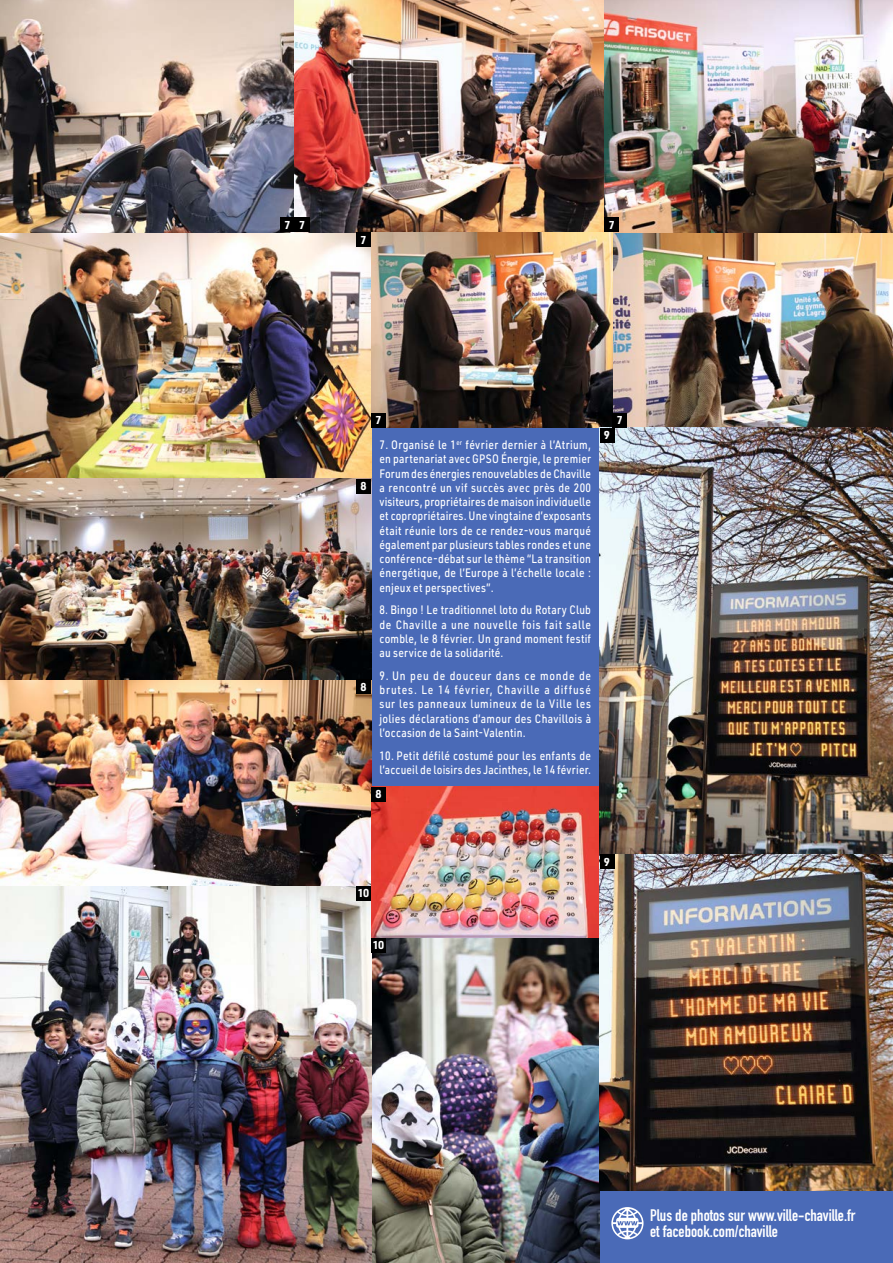
<style>
.page{position:relative;width:893px;height:1263px;background:#fff}
.page>*{position:absolute;margin:0;border:0;box-sizing:border-box;transform-origin:0 0}
.t1{font:16.5px/16.5px "DIN Engschrift LT Pro";color:#fff}
.t2{font:500 12px/14.2px "URWDIN";letter-spacing:.025em;color:#fff;text-align:justify;scale:.85 1}
.t3{font:700 11.25px "URWDIN";color:#fff}
</style>
<div class="page">
<div style="left:600px;top:1191px;width:293px;height:72px;background:#4a6ab7"></div>
<svg style="left:611px;top:1207px;width:32px;height:32px"></svg>
<img style="left:0;top:0;width:893px;height:232px">
<div style="left:371px;top:428px;width:229px;height:359px;background:#4a6ab7"></div>
<img style="left:0;top:232px;width:371px;height:1031px">
<img style="left:371px;top:232px;width:522px;height:196px">
<img style="left:371px;top:787px;width:229px;height:476px">
<img style="left:600px;top:428px;width:293px;height:763px">
<div style="left:280px;top:217px;width:15px;height:15px;background:#000"></div>
<div style="left:604px;top:217px;width:15px;height:15px;background:#000"></div>
<div style="left:295px;top:217px;width:15px;height:15px;background:#000"></div>
<div style="left:356px;top:232px;width:15px;height:15px;background:#000"></div>
<div style="left:612px;top:413px;width:15px;height:15px;background:#000"></div>
<div style="left:371px;top:413px;width:15px;height:15px;background:#000"></div>
<div style="left:356px;top:479px;width:15px;height:14px;background:#000"></div>
<div style="left:356px;top:679px;width:15px;height:15px;background:#000"></div>
<div style="left:600px;top:428px;width:14px;height:15px;background:#000"></div>
<div style="left:600px;top:854px;width:14px;height:15px;background:#000"></div>
<div style="left:356px;top:886px;width:15px;height:14px;background:#000"></div>
<div style="left:371px;top:938px;width:15px;height:15px;background:#000"></div>
<div style="left:371px;top:787px;width:15px;height:14px;background:#000"></div>
<p class="t3" style="left:284px;top:217px;width:22px">7 7</p>
<p class="t3" style="left:609px;top:217px;width:8px">7</p>
<p class="t3" style="left:361px;top:232px;width:8px">7</p>
<p class="t3" style="left:361px;top:478px;width:8px">8</p>
<p class="t3" style="left:361px;top:679px;width:8px">8</p>
<p class="t3" style="left:375px;top:413px;width:8px">7</p>
<p class="t3" style="left:617px;top:413px;width:8px">7</p>
<p class="t2" style="left:379px;top:437px;width:250px">7. Organisé le 1<sup>er</sup> février dernier à l’Atrium, en partenariat avec GPSO Énergie, le premier Forum des énergies renouvelables de Chaville a rencontré un vif succès avec près de 200 visiteurs, propriétaires de maison individuelle et copropriétaires. Une vingtaine d’exposants était réunie lors de ce rendez-vous marqué également par plusieurs tables rondes et une conférence-débat sur le thème “La transition énergétique, de l’Europe à l’échelle locale : enjeux et perspectives”.</p>
<p class="t2" style="left:379px;top:602px;width:250px">8. Bingo ! Le traditionnel loto du Rotary Club de Chaville a une nouvelle fois fait salle comble, le 8 février. Un grand moment festif au service de la solidarité.</p>
<p class="t2" style="left:379px;top:668px;width:250px">9. Un peu de douceur dans ce monde de brutes. Le 14 février, Chaville a diffusé sur les panneaux lumineux de la Ville les jolies déclarations d’amour des Chavillois à l’occasion de la Saint-Valentin.</p>
<p class="t2" style="left:379px;top:748px;width:251px">10. Petit défilé costumé pour les enfants de l’accueil de loisirs des Jacinthes, le 14 février.</p>
<p class="t3" style="left:375px;top:786px;width:8px">8</p>
<p class="t3" style="left:604px;top:427px;width:8px">9</p>
<p class="t3" style="left:604px;top:854px;width:8px">9</p>
<p class="t3" style="left:358px;top:885px;width:13px">10</p>
<p class="t3" style="left:373px;top:938px;width:13px">10</p>
<h1 class="t1" style="left:650px;top:1206px;width:207px">Plus de photos sur www.ville-chaville.fr et facebook.com/chaville</h1>
</div>
